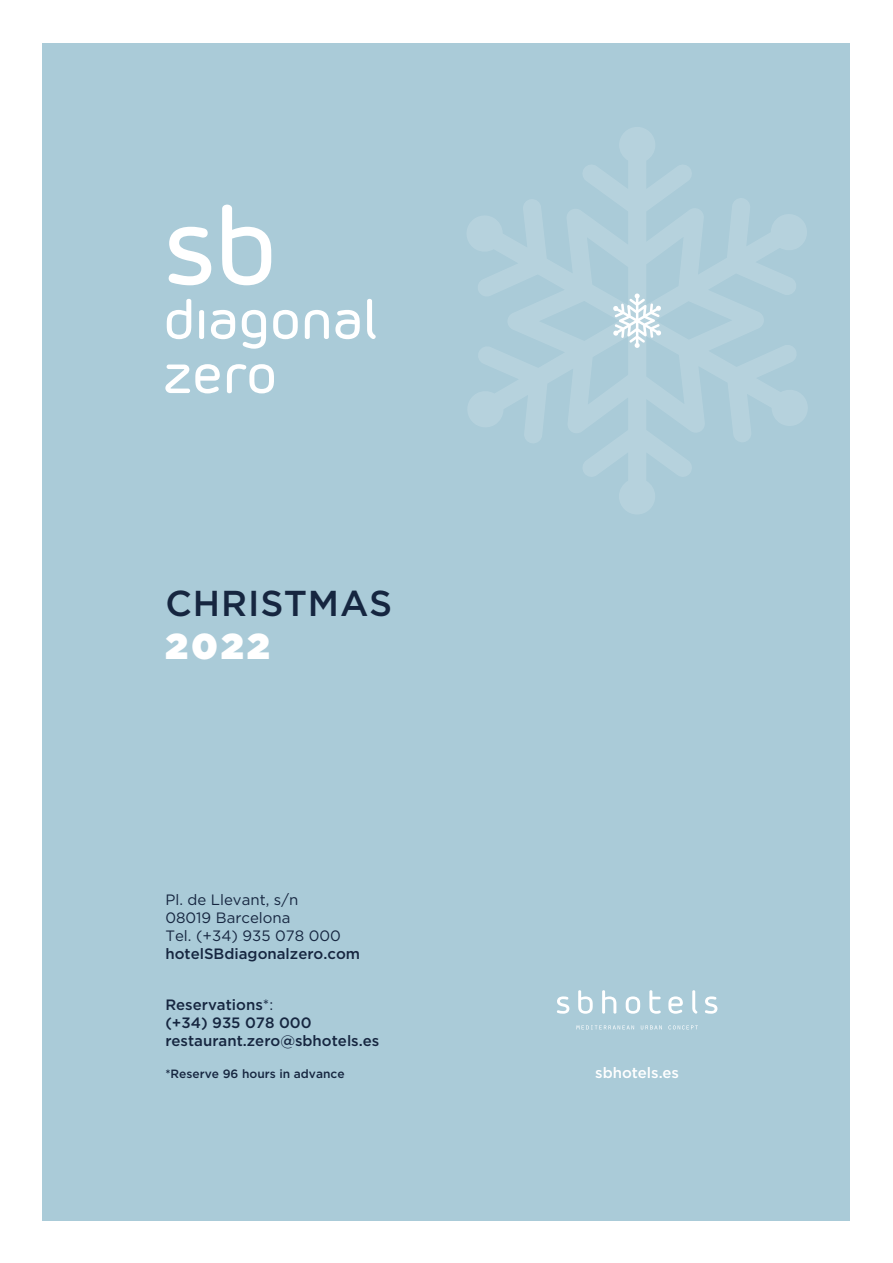
<style>
.page{position:relative;width:893px;height:1263px;background:#fff}
.page>*{position:absolute;margin:0;border:0;box-sizing:border-box;transform-origin:0 0}
.t1{font:500 36px "Gotham HTF";letter-spacing:.025em;color:#162640}
.t2{font:900 36px "Gotham HTF";color:#fff}
.t3{font:500 15px/18px "Gotham HTF";color:#162640}
.t4{font:15px/18px "Gotham HTF";color:#162640}
.t5{font:500 15px "Gotham HTF";color:#fff}
.t6{font:500 12px "Gotham HTF";color:#162640}
.s1{font-weight:400}
</style>
<div class="page">
<div style="left:43px;top:43px;width:807px;height:1177px;background:#aacbd8"></div>
<svg style="left:557px;top:990px;width:160px;height:39px"></svg>
<svg style="left:467px;top:127px;width:340px;height:387px"></svg>
<svg style="left:613px;top:293px;width:48px;height:55px"></svg>
<svg style="left:242px;top:310px;width:24px;height:39px"></svg>
<svg style="left:335px;top:310px;width:25px;height:29px"></svg>
<div style="left:199px;top:310px;width:5px;height:29px;background:#fff;border-radius:2px"></div>
<svg style="left:169px;top:227px;width:42px;height:58px"></svg>
<svg style="left:167px;top:299px;width:24px;height:40px"></svg>
<svg style="left:305px;top:310px;width:24px;height:29px"></svg>
<svg style="left:367px;top:299px;width:9px;height:40px"></svg>
<svg style="left:211px;top:310px;width:24px;height:29px"></svg>
<svg style="left:165px;top:364px;width:55px;height:29px"></svg>
<svg style="left:222px;top:205px;width:49px;height:80px"></svg>
<svg style="left:273px;top:310px;width:25px;height:29px"></svg>
<svg style="left:227px;top:364px;width:47px;height:29px"></svg>
<h1 class="t1" style="left:165px;top:583px;width:228px">CHRISTMAS</h1>
<h1 class="t2" style="left:165px;top:625px;width:106px">2022</h1>
<p class="t4" style="left:165px;top:890px;width:177px">Pl. de Llevant, s/n<br>08019 Barcelona<br>Tel. (+34) 935 078 000</p>
<p class="t3" style="left:165px;top:944px;width:196px">hotelSBdiagonalzero.com</p>
<p class="t3" style="left:165px;top:995px;width:216px">Reservations<span class="s1">*:<br></span>(+34) 935 078 000 restaurant.zero@sbhotels.es</p>
<p class="t6" style="left:165px;top:1067px;width:181px">*Reserve 96 hours in advance</p>
<p class="t5" style="left:595px;top:1064px;width:85px">sbhotels.es</p>
</div>
